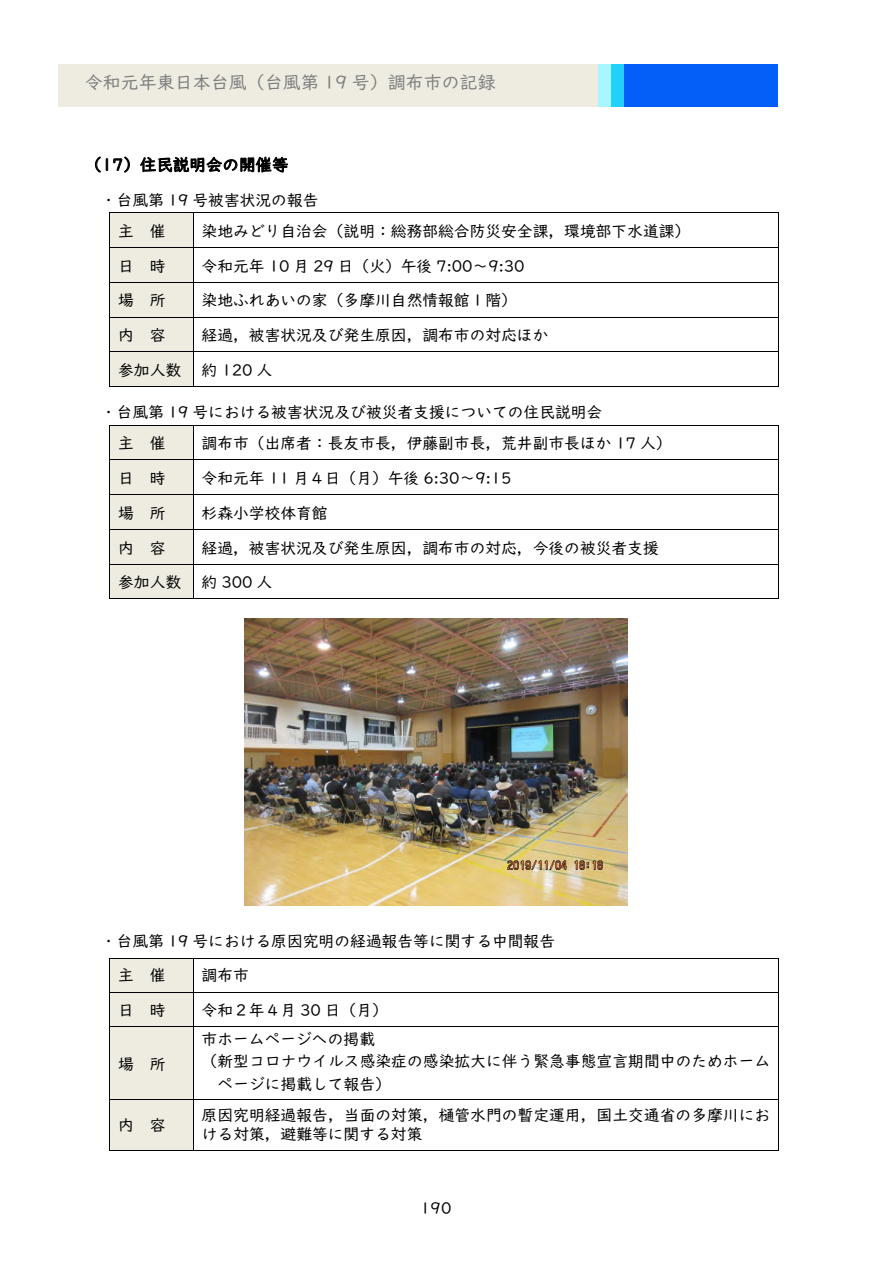
<style>
.page{position:relative;width:893px;height:1263px;background:#fff}
.page>*{position:absolute;margin:0;border:0;box-sizing:border-box;transform-origin:0 0}
.t1{font:18px "UD Digi Kyokasho NP R";color:#7f7f7f}
.t2{font:16.5px "UD Digi Kyokasho NP R";color:#000}
.t3{font:15.9px/31.2px "UD Digi Kyokasho NP R";color:#000}
</style>
<div class="page">
<div style="left:58px;top:64px;width:540px;height:42px;background:#eeece1"></div>
<div style="left:598px;top:64px;width:13px;height:42px;background:#a8f6fe"></div>
<div style="left:611px;top:64px;width:14px;height:42px;background:#23d0f9"></div>
<div style="left:625px;top:64px;width:153px;height:42px;background:#0260f8"></div>
<div style="left:110px;top:213px;width:83px;height:34px;background:#eeece1"></div>
<hr style="left:110px;top:212px;width:83px;height:1px;background:#000">
<hr style="left:194px;top:212px;width:584px;height:1px;background:#000">
<hr style="left:109px;top:213px;width:1px;height:34px;background:#000">
<hr style="left:193px;top:213px;width:1px;height:34px;background:#000">
<hr style="left:778px;top:213px;width:1px;height:34px;background:#000">
<div style="left:110px;top:248px;width:83px;height:34px;background:#eeece1"></div>
<hr style="left:110px;top:247px;width:83px;height:1px;background:#000">
<hr style="left:194px;top:247px;width:584px;height:1px;background:#000">
<hr style="left:109px;top:248px;width:1px;height:34px;background:#000">
<hr style="left:193px;top:248px;width:1px;height:34px;background:#000">
<hr style="left:778px;top:248px;width:1px;height:34px;background:#000">
<div style="left:110px;top:283px;width:83px;height:34px;background:#eeece1"></div>
<hr style="left:110px;top:282px;width:83px;height:1px;background:#000">
<hr style="left:194px;top:282px;width:584px;height:1px;background:#000">
<hr style="left:109px;top:283px;width:1px;height:34px;background:#000">
<hr style="left:193px;top:283px;width:1px;height:34px;background:#000">
<hr style="left:778px;top:283px;width:1px;height:34px;background:#000">
<div style="left:110px;top:318px;width:83px;height:34px;background:#eeece1"></div>
<hr style="left:110px;top:317px;width:83px;height:1px;background:#000">
<hr style="left:194px;top:317px;width:584px;height:1px;background:#000">
<hr style="left:109px;top:317px;width:1px;height:35px;background:#000">
<hr style="left:193px;top:317px;width:1px;height:35px;background:#000">
<hr style="left:778px;top:317px;width:1px;height:35px;background:#000">
<div style="left:110px;top:352px;width:83px;height:34px;background:#eeece1"></div>
<hr style="left:110px;top:352px;width:83px;height:1px;background:#000">
<hr style="left:194px;top:352px;width:584px;height:1px;background:#000">
<hr style="left:109px;top:352px;width:1px;height:34px;background:#000">
<hr style="left:110px;top:386px;width:83px;height:1px;background:#000">
<hr style="left:193px;top:352px;width:1px;height:34px;background:#000">
<hr style="left:194px;top:386px;width:584px;height:1px;background:#000">
<hr style="left:778px;top:352px;width:1px;height:34px;background:#000">
<div style="left:110px;top:425px;width:83px;height:34px;background:#eeece1"></div>
<hr style="left:110px;top:425px;width:83px;height:1px;background:#000">
<hr style="left:194px;top:425px;width:584px;height:1px;background:#000">
<hr style="left:109px;top:425px;width:1px;height:34px;background:#000">
<hr style="left:193px;top:425px;width:1px;height:34px;background:#000">
<hr style="left:778px;top:425px;width:1px;height:34px;background:#000">
<div style="left:110px;top:460px;width:83px;height:34px;background:#eeece1"></div>
<hr style="left:110px;top:459px;width:83px;height:1px;background:#000">
<hr style="left:194px;top:459px;width:584px;height:1px;background:#000">
<hr style="left:109px;top:460px;width:1px;height:34px;background:#000">
<hr style="left:193px;top:460px;width:1px;height:34px;background:#000">
<hr style="left:778px;top:460px;width:1px;height:34px;background:#000">
<div style="left:110px;top:495px;width:83px;height:34px;background:#eeece1"></div>
<hr style="left:110px;top:494px;width:83px;height:1px;background:#000">
<hr style="left:194px;top:494px;width:584px;height:1px;background:#000">
<hr style="left:109px;top:495px;width:1px;height:34px;background:#000">
<hr style="left:193px;top:495px;width:1px;height:34px;background:#000">
<hr style="left:778px;top:495px;width:1px;height:34px;background:#000">
<div style="left:110px;top:530px;width:83px;height:34px;background:#eeece1"></div>
<hr style="left:110px;top:529px;width:83px;height:1px;background:#000">
<hr style="left:194px;top:529px;width:584px;height:1px;background:#000">
<hr style="left:109px;top:530px;width:1px;height:34px;background:#000">
<hr style="left:193px;top:530px;width:1px;height:34px;background:#000">
<hr style="left:778px;top:530px;width:1px;height:34px;background:#000">
<div style="left:110px;top:564px;width:83px;height:35px;background:#eeece1"></div>
<hr style="left:110px;top:564px;width:83px;height:1px;background:#000">
<hr style="left:194px;top:564px;width:584px;height:1px;background:#000">
<hr style="left:109px;top:564px;width:1px;height:34px;background:#000">
<hr style="left:110px;top:599px;width:83px;height:1px;background:#000">
<hr style="left:193px;top:564px;width:1px;height:34px;background:#000">
<hr style="left:194px;top:599px;width:584px;height:1px;background:#000">
<hr style="left:778px;top:564px;width:1px;height:34px;background:#000">
<div style="left:110px;top:959px;width:83px;height:33px;background:#eeece1"></div>
<hr style="left:110px;top:958px;width:83px;height:1px;background:#000">
<hr style="left:194px;top:958px;width:584px;height:1px;background:#000">
<hr style="left:109px;top:959px;width:1px;height:33px;background:#000">
<hr style="left:193px;top:959px;width:1px;height:33px;background:#000">
<hr style="left:778px;top:959px;width:1px;height:33px;background:#000">
<div style="left:110px;top:993px;width:83px;height:33px;background:#eeece1"></div>
<hr style="left:110px;top:992px;width:83px;height:1px;background:#000">
<hr style="left:194px;top:992px;width:584px;height:1px;background:#000">
<hr style="left:109px;top:993px;width:1px;height:33px;background:#000">
<hr style="left:193px;top:993px;width:1px;height:33px;background:#000">
<hr style="left:778px;top:993px;width:1px;height:33px;background:#000">
<div style="left:110px;top:1027px;width:83px;height:72px;background:#eeece1"></div>
<hr style="left:110px;top:1026px;width:83px;height:1px;background:#000">
<hr style="left:194px;top:1026px;width:584px;height:1px;background:#000">
<hr style="left:109px;top:1027px;width:1px;height:72px;background:#000">
<hr style="left:193px;top:1027px;width:1px;height:72px;background:#000">
<hr style="left:778px;top:1027px;width:1px;height:72px;background:#000">
<div style="left:110px;top:1099px;width:83px;height:50px;background:#eeece1"></div>
<hr style="left:110px;top:1099px;width:83px;height:1px;background:#000">
<hr style="left:194px;top:1099px;width:584px;height:1px;background:#000">
<hr style="left:109px;top:1099px;width:1px;height:50px;background:#000">
<hr style="left:110px;top:1149px;width:83px;height:1px;background:#000">
<hr style="left:193px;top:1099px;width:1px;height:50px;background:#000">
<hr style="left:194px;top:1149px;width:584px;height:1px;background:#000">
<hr style="left:778px;top:1099px;width:1px;height:50px;background:#000">
<img style="left:245px;top:619px;width:382px;height:287px">
<p class="t1" style="left:85px;top:72px;width:412px">令和元年東日本台風（台風第 19 号）調布市の記録</p>
<p class="t2" style="left:85px;top:155px;width:205px">（17）住民説明会の開催等</p>
<p class="t3" style="left:118px;top:184px;width:202px;text-indent:-17px">・台風第 19 号被害状況の報告主 催</p>
<p class="t3" style="left:202px;top:215px;width:490px">染地みどり自治会（説明：総務部総合防災安全課，環境部下水道課）</p>
<p class="t3" style="left:118px;top:250px;width:49px">日 時</p>
<p class="t3" style="left:202px;top:250px;width:324px">令和元年 10 月 29 日（火）午後 7:00～9:30</p>
<p class="t3" style="left:118px;top:285px;width:49px">場 所</p>
<p class="t3" style="left:202px;top:285px;width:317px">染地ふれあいの家（多摩川自然情報館１階）</p>
<p class="t3" style="left:118px;top:320px;width:49px">内 容</p>
<p class="t3" style="left:202px;top:320px;width:348px">経過，被害状況及び発生原因，調布市の対応ほか</p>
<p class="t3" style="left:118px;top:355px;width:65px">参加人数</p>
<p class="t3" style="left:202px;top:355px;width:72px">約 120 人</p>
<p class="t3" style="left:118px;top:396px;width:486px;text-indent:-17px">・台風第 19 号における被害状況及び被災者支援についての住民説明会主 催</p>
<p class="t3" style="left:202px;top:428px;width:472px">調布市（出席者：長友市長，伊藤副市長，荒井副市長ほか 17 人）</p>
<p class="t3" style="left:118px;top:462px;width:49px">日 時</p>
<p class="t3" style="left:202px;top:462px;width:311px">令和元年 11 月４日（月）午後 6:30～9:15</p>
<p class="t3" style="left:118px;top:497px;width:49px">場 所</p>
<p class="t3" style="left:202px;top:497px;width:128px">杉森小学校体育館</p>
<p class="t3" style="left:118px;top:532px;width:49px">内 容</p>
<p class="t3" style="left:202px;top:532px;width:459px">経過，被害状況及び発生原因，調布市の対応，今後の被災者支援</p>
<p class="t3" style="left:118px;top:567px;width:65px">参加人数</p>
<p class="t3" style="left:202px;top:567px;width:72px">約 300 人</p>
<p class="t3" style="left:118px;top:924px;width:439px;line-height:34.3px;text-indent:-17px">・台風第 19 号における原因究明の経過報告等に関する中間報告主 催</p>
<p class="t3" style="left:202px;top:960px;width:49px">調布市</p>
<p class="t3" style="left:118px;top:995px;width:49px">日 時</p>
<p class="t3" style="left:202px;top:995px;width:188px">令和２年４月 30 日（月）</p>
<p class="t3" style="left:118px;top:1048px;width:49px">場 所</p>
<p class="t3" style="left:202px;top:1023px;width:175px">市ホームページへの掲載</p>
<p class="t3" style="left:202px;top:1046px;width:570px">（新型コロナウイルス感染症の感染拡大に伴う緊急事態宣言期間中のためホーム</p>
<p class="t3" style="left:218px;top:1068px;width:175px">ページに掲載して報告）</p>
<p class="t3" style="left:118px;top:1110px;width:49px">内 容</p>
<p class="t3" style="left:202px;top:1105px;width:570px;line-height:19.6px">原因究明経過報告，当面の対策，樋管水門の暫定運用，国土交通省の多摩川における対策，避難等に関する対策</p>
<p class="t3" style="left:420px;top:1192px;width:33px">190</p>
</div>
